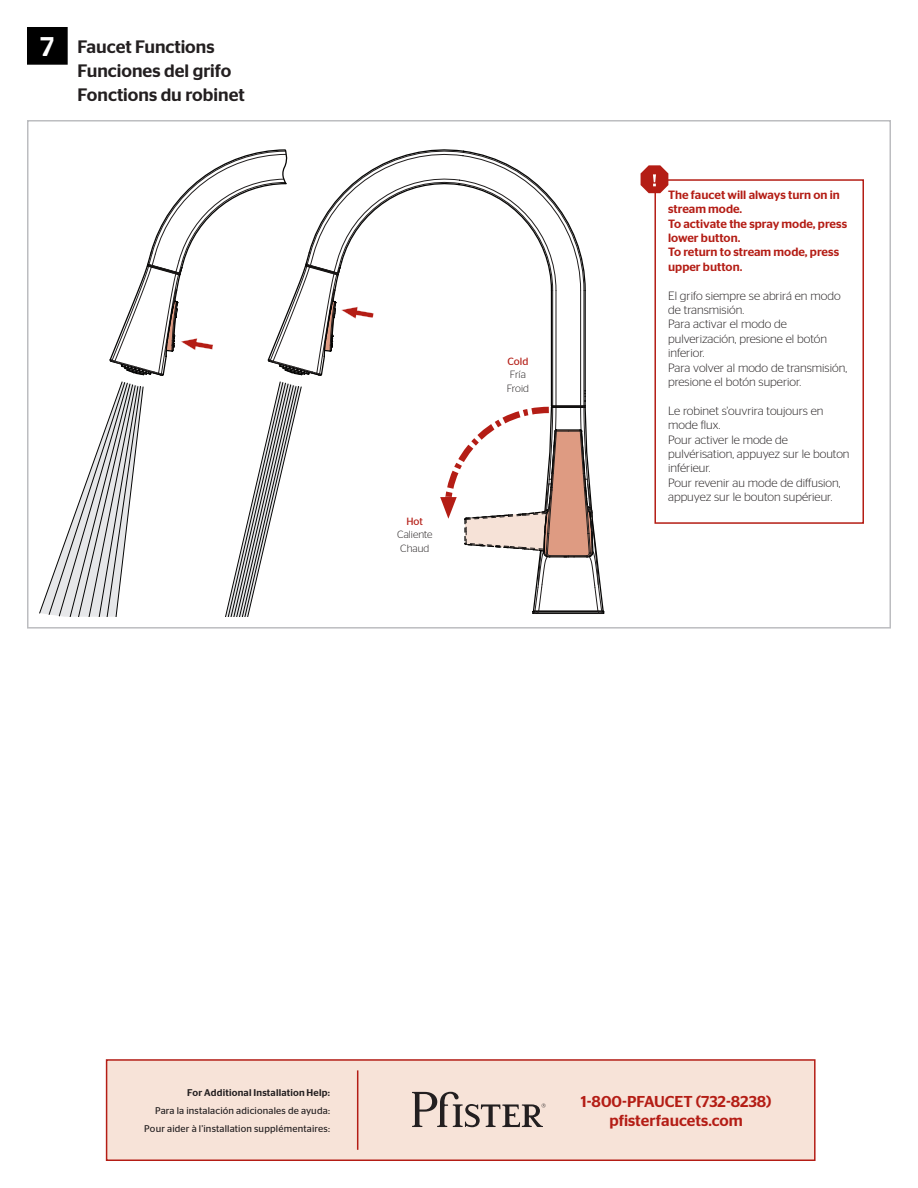
<style>
.page{position:relative;width:918px;height:1188px;background:#fff}
.page>*{position:absolute;margin:0;border:0;box-sizing:border-box;transform-origin:0 0}
.t1{font:500 27px "Stag Sans";color:#fff}
.t2{font:500 18px "Stag Sans";color:#231f20}
.t3{font:500 15.75px "Stag Sans";color:#b41d15}
.t4{font:300 12px/14.4px "Stag Sans";color:#231f20}
.t5{font:500 12px/14.4px "Stag Sans";color:#b41d15}
.t6{font:300 10.5px "Stag Sans";color:#231f20}
.t7{font:10.5px "Stag Sans";color:#b41d15}
.t8{font:9.75px "Stag Sans";letter-spacing:.015em;color:#231f20}
.t9{font:500 9.75px "Stag Sans";letter-spacing:.02em;color:#231f20}
</style>
<div class="page">
<div style="left:27px;top:27px;width:41px;height:38px;background:#000;border:1px solid #000"></div>
<div style="left:106px;top:1059px;width:710px;height:102px;background:#f7e3d8;border:2px solid #b41d15"></div>
<hr style="left:357px;top:1070px;width:1px;height:80px;background:#b41d15">
<svg style="left:412px;top:1092px;width:134px;height:35px"></svg>
<svg style="left:39px;top:149px;width:566px;height:468px"></svg>
<div style="left:654px;top:179px;width:210px;height:345px;background:#fff;border:2px solid #b41d15"></div>
<svg style="left:641px;top:165px;width:27px;height:28px"></svg>
<p class="t1" style="left:40px;top:31px;width:16px">7</p>
<p class="t2" style="left:78px;top:36px;width:139px">Faucet Functions</p>
<p class="t2" style="left:78px;top:60px;width:155px">Funciones del grifo</p>
<p class="t2" style="left:78px;top:84px;width:169px">Fonctions du robinet</p>
<p class="t7" style="left:406px;top:515px;width:18px">Hot</p>
<p class="t6" style="left:397px;top:529px;width:37px">Caliente</p>
<p class="t6" style="left:400px;top:543px;width:31px">Chaud</p>
<p class="t7" style="left:507px;top:355px;width:22px">Cold</p>
<p class="t6" style="left:510px;top:369px;width:17px">Fría</p>
<p class="t6" style="left:507px;top:383px;width:24px">Froid</p>
<p class="t5" style="left:668px;top:187px;width:173px">The faucet will always turn on in stream mode.</p>
<p class="t5" style="left:668px;top:216px;width:181px">To activate the spray mode, press lower button.</p>
<p class="t5" style="left:668px;top:245px;width:173px">To return to stream mode, press upper button.</p>
<p class="t4" style="left:668px;top:288px;width:174px">El grifo siempre se abrirá en modo de transmisión.</p>
<p class="t4" style="left:668px;top:317px;width:160px">Para activar el modo de pulverización, presione el botón inferior.</p>
<p class="t4" style="left:668px;top:360px;width:181px">Para volver al modo de transmisión, presione el botón superior.</p>
<p class="t4" style="left:668px;top:403px;width:157px">Le robinet s'ouvrira toujours en mode flux.</p>
<p class="t4" style="left:668px;top:432px;width:183px">Pour activer le mode de pulvérisation, appuyez sur le bouton inférieur.</p>
<p class="t4" style="left:668px;top:475px;width:174px">Pour revenir au mode de diffusion, appuyez sur le bouton supérieur.</p>
<p class="t9" style="left:187px;top:1087px;width:144px">For Additional Installation Help:</p>
<p class="t8" style="left:155px;top:1105px;width:177px">Para la instalación adicionales de ayuda:</p>
<p class="t8" style="left:144px;top:1124px;width:187px">Pour aider à l’installation supplémentaires:</p>
<p class="t3" style="left:581px;top:1093px;width:192px">1-800-PFAUCET (732-8238)</p>
<p class="t3" style="left:610px;top:1111px;width:135px">pfisterfaucets.com</p>
</div>
